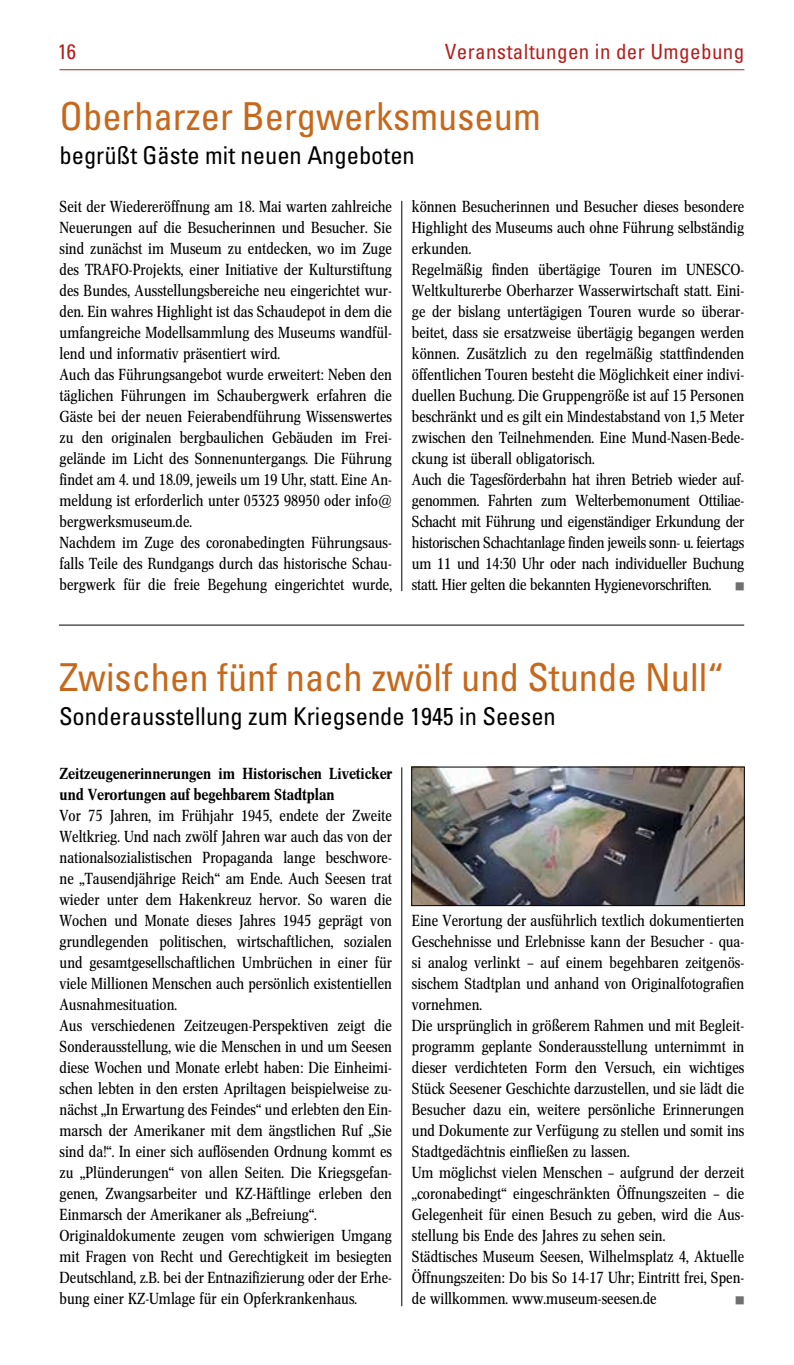
<style>
.page{position:relative;width:794px;height:1365px;background:#fff}
.page>*{position:absolute;margin:0;border:0;box-sizing:border-box;transform-origin:0 0}
.t1{font:condensed 38.5px "Univers";color:#c6681c}
.t2{font:condensed 24.5px "Univers";color:#000}
.t3{font:condensed 21px "Univers";letter-spacing:.02em;color:#b51f1f}
.t4{font:15.75px/21px "Concorde Nova";color:#000}
.t5{font:500 15.75px/21px "Concorde Nova";color:#000}
.t6{font:8.75px "Zapf Dingbats IT Cby BT";color:#706f6f}
</style>
<div class="page">
<hr style="left:60px;top:69px;width:684px;height:1px;background:#b51f1f">
<hr style="left:59px;top:624px;width:685px;height:1px;background:#000">
<hr style="left:401px;top:201px;width:1px;height:390px;background:#000">
<hr style="left:401px;top:767px;width:1px;height:538px;background:#000">
<img style="left:413px;top:768px;width:329px;height:135px">
<div style="left:411px;top:766px;width:333px;height:139px;border:1px solid #000"></div>
<h3 class="t3" style="left:58px;top:38px;width:20px">16</h3>
<h3 class="t3" style="left:445px;top:38px;width:301px">Veranstaltungen in der Umgebung</h3>
<h1 class="t1" style="left:60px;top:92px;width:483px">Oberharzer Bergwerksmuseum</h1>
<h2 class="t2" style="left:60px;top:140px;width:357px">begrüßt Gäste mit neuen Angeboten</h2>
<p class="t4" style="left:60px;top:196px;width:334px">Seit der Wiedereröffnung am 18. Mai warten zahlreiche Neuerungen auf die Besucherinnen und Besucher. Sie sind zunächst im Museum zu entdecken, wo im Zuge des TRAFO-Projekts, einer Initiative der Kulturstiftung des Bundes, Ausstellungsbereiche neu eingerichtet wur&shy;den. Ein wahres Highlight ist das Schaudepot in dem die umfangreiche Modellsammlung des Museums wandfül&shy;lend und informativ präsentiert wird.<br>Auch das Führungsangebot wurde erweitert: Neben den täglichen Führungen im Schaubergwerk erfahren die Gäste bei der neuen Feierabendführung Wissenswertes zu den originalen bergbaulichen Gebäuden im Frei&shy;gelände im Licht des Sonnenuntergangs. Die Führung findet am 4. und 18.09, jeweils um 19 Uhr, statt. Eine An&shy;meldung ist erforderlich unter 05323 98950 oder info@ bergwerksmuseum.de.<br>Nachdem im Zuge des coronabedingten Führungsaus&shy;falls Teile des Rundgangs durch das historische Schau&shy;bergwerk für die freie Begehung eingerichtet wurde,</p>
<p class="t4" style="left:412px;top:196px;width:334px">können Besucherinnen und Besucher dieses besondere Highlight des Museums auch ohne Führung selbständig erkunden.<br>Regelmäßig finden übertägige Touren im UNESCO-Weltkulturerbe Oberharzer Wasserwirtschaft statt. Eini&shy;ge der bislang untertägigen Touren wurde so überar&shy;beitet, dass sie ersatzweise übertägig begangen werden können. Zusätzlich zu den regelmäßig stattfindenden öffentlichen Touren besteht die Möglichkeit einer indivi&shy;duellen Buchung. Die Gruppengröße ist auf 15 Personen beschränkt und es gilt ein Mindestabstand von 1,5 Meter zwischen den Teilnehmenden. Eine Mund-Nasen-Bede&shy;ckung ist überall obligatorisch.<br>Auch die Tagesförderbahn hat ihren Betrieb wieder auf&shy;genommen. Fahrten zum Welterbemonument Ottiliae-Schacht mit Führung und eigenständiger Erkundung der historischen Schachtanlage finden jeweils sonn- u. feiertags um 11 und 14:30 Uhr oder nach individueller Buchung statt. Hier gelten die bekannten Hygienevorschriften.</p>
<p class="t6" style="left:735px;top:582px;width:10px">■</p>
<h1 class="t1" style="left:59px;top:653px;width:667px">Zwischen fünf nach zwölf und Stunde Null“</h1>
<h2 class="t2" style="left:59px;top:701px;width:498px">Sonderausstellung zum Kriegsende 1945 in Seesen</h2>
<p class="t5" style="left:60px;top:763px;width:334px">Zeitzeugenerinnerungen im Historischen Liveticker und Verortungen auf begehbarem Stadtplan</p>
<p class="t4" style="left:60px;top:805px;width:334px">Vor 75 Jahren, im Frühjahr 1945, endete der Zweite Weltkrieg. Und nach zwölf Jahren war auch das von der nationalsozialistischen Propaganda lange beschwore&shy;ne „Tausendjährige Reich“ am Ende. Auch Seesen trat wieder unter dem Hakenkreuz hervor. So waren die Wochen und Monate dieses Jahres 1945 geprägt von grundlegenden politischen, wirtschaftlichen, sozialen und gesamtgesellschaftlichen Umbrüchen in einer für viele Millionen Menschen auch persönlich existentiellen Ausnahmesituation.<br>Aus verschiedenen Zeitzeugen-Perspektiven zeigt die Sonderausstellung, wie die Menschen in und um Seesen diese Wochen und Monate erlebt haben: Die Einheimi&shy;schen lebten in den ersten Apriltagen beispielweise zu&shy;nächst „In Erwartung des Feindes“ und erlebten den Ein&shy;marsch der Amerikaner mit dem ängstlichen Ruf „Sie sind da!“. In einer sich auflösenden Ordnung kommt es zu „Plünderungen“ von allen Seiten. Die Kriegsgefan&shy;genen, Zwangsarbeiter und KZ-Häftlinge erleben den Einmarsch der Amerikaner als „Befreiung“.<br>Originaldokumente zeugen vom schwierigen Umgang mit Fragen von Recht und Gerechtigkeit im besiegten Deutschland, z.B. bei der Entnazifizierung oder der Erhe&shy;bung einer KZ-Umlage für ein Opferkrankenhaus.</p>
<p class="t4" style="left:412px;top:910px;width:334px">Eine Verortung der ausführlich textlich dokumentierten Geschehnisse und Erlebnisse kann der Besucher - qua&shy;si analog verlinkt – auf einem begehbaren zeitgenös&shy;sischem Stadtplan und anhand von Originalfotografien vornehmen.<br>Die ursprünglich in größerem Rahmen und mit Begleit&shy;programm geplante Sonderausstellung unternimmt in dieser verdichteten Form den Versuch, ein wichtiges Stück Seesener Geschichte darzustellen, und sie lädt die Besucher dazu ein, weitere persönliche Erinnerungen und Dokumente zur Verfügung zu stellen und somit ins Stadtgedächtnis einfließen zu lassen.<br>Um möglichst vielen Menschen – aufgrund der derzeit „coronabedingt“ eingeschränkten Öffnungszeiten – die Gelegenheit für einen Besuch zu geben, wird die Aus&shy;stellung bis Ende des Jahres zu sehen sein.<br>Städtisches Museum Seesen, Wilhelmsplatz 4, Aktuelle Öffnungszeiten: Do bis So 14-17 Uhr; Eintritt frei, Spen&shy;de willkommen. www.museum-seesen.de</p>
<p class="t6" style="left:735px;top:1296px;width:10px">■</p>
</div>
